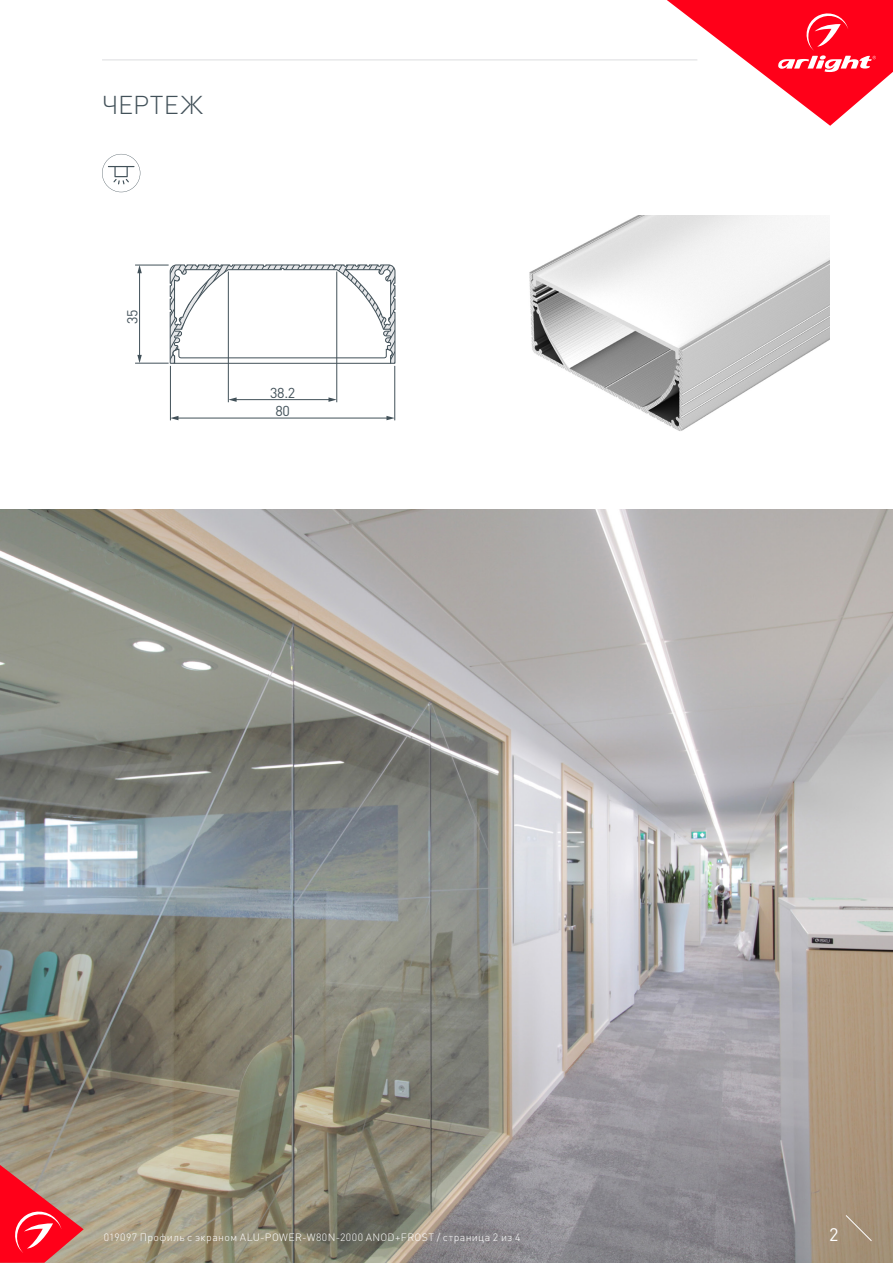
<style>
.page{position:relative;width:893px;height:1263px;background:#fff}
.page>*{position:absolute;margin:0;border:0;box-sizing:border-box;transform-origin:0 0}
.t1{font:300 25.5px "DIN Pro";letter-spacing:.01em;color:#425159}
.t2{font:18px "DIN Pro";color:#fff}
.t3{font:14.25px "DIN Pro";color:#425159}
.t4{font:300 10.5px "DIN Pro";letter-spacing:.04em;color:#fff}
</style>
<div class="page">
<hr style="left:177px;top:418px;width:211px;height:1px;background:#425159">
<svg style="left:386px;top:416px;width:8px;height:4px"></svg>
<svg style="left:171px;top:416px;width:7px;height:4px"></svg>
<hr style="left:235px;top:399px;width:95px;height:1px;background:#425159">
<svg style="left:328px;top:397px;width:8px;height:5px"></svg>
<svg style="left:229px;top:397px;width:8px;height:5px"></svg>
<hr style="left:139px;top:272px;width:1px;height:84px;background:#425159">
<svg style="left:137px;top:266px;width:5px;height:7px"></svg>
<svg style="left:137px;top:355px;width:5px;height:8px"></svg>
<hr style="left:170px;top:366px;width:1px;height:54px;background:#425159">
<hr style="left:394px;top:366px;width:1px;height:54px;background:#425159">
<hr style="left:135px;top:265px;width:34px;height:1px;background:#425159">
<hr style="left:135px;top:363px;width:34px;height:1px;background:#425159">
<svg style="left:169px;top:264px;width:227px;height:100px"></svg>
<hr style="left:228px;top:272px;width:1px;height:130px;background:#425159">
<hr style="left:336px;top:272px;width:1px;height:130px;background:#425159">
<img style="left:0;top:510px;width:893px;height:753px">
<svg style="left:0;top:1165px;width:84px;height:98px;background:#dc4e53"></svg>
<svg style="left:845px;top:1215px;width:27px;height:26px"></svg>
<svg style="left:667px;top:0;width:226px;height:126px"></svg>
<hr style="left:102px;top:60px;width:595px;height:1px;background:#dcdddf">
<img style="left:529px;top:215px;width:300px;height:216px">
<svg style="left:102px;top:154px;width:39px;height:38px"></svg>
<p class="t1" style="left:102px;top:87px;width:102px">ЧЕРТЕЖ</p>
<p class="t3" style="left:123px;top:324px;width:16px;rotate:-90deg">35</p>
<p class="t3" style="left:270px;top:383px;width:27px">38.2</p>
<p class="t3" style="left:275px;top:401px;width:16px">80</p>
<p class="t4" style="left:104px;top:1230px;width:418px">019097 Профиль с экраном ALU-POWER-W80N-2000 ANOD+FROST / страница 2 из 4</p>
<p class="t2" style="left:829px;top:1222px;width:11px">2</p>
</div>
